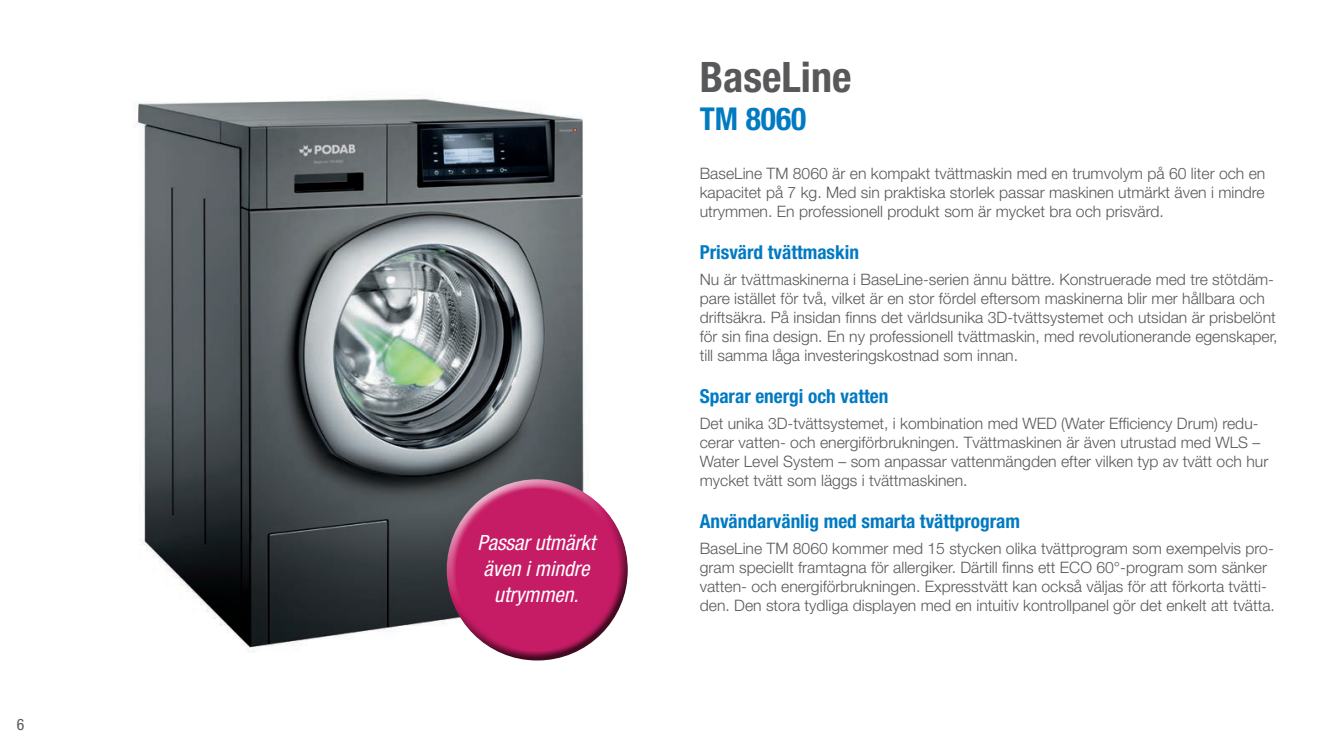
<style>
.page{position:relative;width:1340px;height:745px;background:#fff}
.page>*{position:absolute;margin:0;border:0;box-sizing:border-box;transform-origin:0 0}
.t1{font:700 condensed 42px "Helvetica Neue LT";color:#57585a}
.t2{font:700 condensed 31.5px "Helvetica Neue LT";color:#007ac2}
.t3{font:italic condensed 21px/26.2px "Helvetica Neue LT Std";color:#fff;text-align:center}
.t4{font:700 condensed 19.25px "Helvetica Neue LT";color:#007ac2}
.t5{font:300 15.75px/18.9px "Helvetica Neue LT Std";color:#57585a}
.t6{font:condensed 15.75px "Helvetica Neue LT";color:#57585a}
</style>
<div class="page">
<img style="left:133px;top:95px;width:451px;height:558px">
<div style="left:446px;top:477px;width:176px;height:141px;background:#fff;opacity:.75"></div>
<div style="left:448px;top:507px;width:181px;height:154px;background:#231f20;opacity:.75"></div>
<p class="t6" style="left:17px;top:715px;width:9px">6</p>
<h3 class="t3" style="left:477px;top:529px;width:119px">Passar utmärkt även i mindre utrymmen.</h3>
<h1 class="t1" style="left:699px;top:52px;width:153px">BaseLine</h1>
<h2 class="t2" style="left:699px;top:100px;width:108px">TM 8060</h2>
<p class="t5" style="left:699px;top:163px;width:567px;text-align:justify">BaseLine TM 8060 är en kompakt tvättmaskin med en trumvolym på 60 liter och en kapacitet på 7 kg. Med sin praktiska storlek passar maskinen utmärkt även i mindre utrymmen. En professionell produkt som är mycket bra och prisvärd.</p>
<p class="t4" style="left:699px;top:240px;width:161px">Prisvärd tvättmaskin</p>
<p class="t5" style="left:699px;top:269px;width:579px">Nu är tvättmaskinerna i BaseLine-serien ännu bättre. Konstruerade med tre stötdäm&shy;pare istället för två, vilket är en stor fördel eftersom maskinerna blir mer hållbara och driftsäkra. På insidan finns det världsunika 3D-tvättsystemet och utsidan är prisbelönt för sin fina design. En ny professionell tvättmaskin, med revolutionerande egenskaper, till samma låga investeringskostnad som innan.</p>
<p class="t4" style="left:699px;top:384px;width:190px">Sparar energi och vatten</p>
<p class="t5" style="left:699px;top:413px;width:570px">Det unika 3D-tvättsystemet, i kombination med WED (Water Efficiency Drum) redu&shy;cerar vatten- och energiförbrukningen. Tvättmaskinen är även utrustad med WLS – Water Level System – som anpassar vattenmängden efter vilken typ av tvätt och hur mycket tvätt som läggs i tvättmaskinen.</p>
<p class="t4" style="left:699px;top:509px;width:322px">Användarvänlig med smarta tvättprogram</p>
<p class="t5" style="left:699px;top:538px;width:576px">BaseLine TM 8060 kommer med 15 stycken olika tvättprogram som exempelvis pro&shy;gram speciellt framtagna för allergiker. Därtill finns ett ECO 60°-program som sänker vatten- och energiförbrukningen. Expresstvätt kan också väljas för att förkorta tvätti&shy;den. Den stora tydliga displayen med en intuitiv kontrollpanel gör det enkelt att tvätta.</p>
</div>
